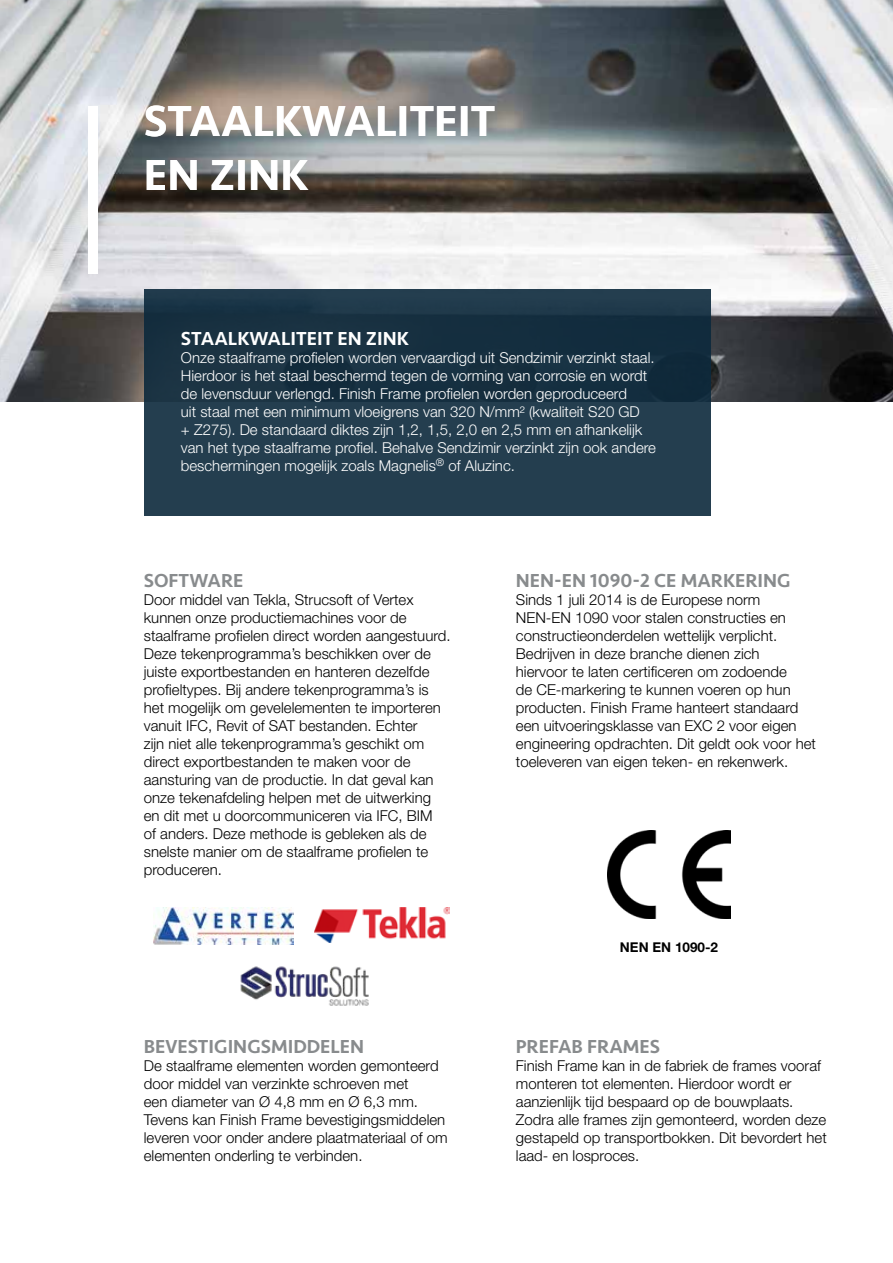
<style>
.page{position:relative;width:893px;height:1263px;background:#fff}
.page>*{position:absolute;margin:0;border:0;box-sizing:border-box;transform-origin:0 0}
.t1{font:500 45px/54px "Seravek";color:#fff}
.t2{font:500 19.5px "Seravek";color:#888b8d}
.t3{font:500 19.5px "Seravek";color:#fff}
.t4{font:300 15px/18px "Helvetica Neue LT Std";color:#000}
.t5{font:300 15px/18px "Helvetica Neue LT Std";color:#fff}
.t6{font:700 13.5px "Helvetica Neue LT Std";color:#000}
</style>
<div class="page">
<img style="left:0;top:0;width:893px;height:402px">
<div style="left:144px;top:289px;width:566px;height:227px;background:linear-gradient(to right,#203949,#1d3748)"></div>
<div style="left:88px;top:106px;width:9px;height:168px;background:#fff"></div>
<img style="left:240px;top:966px;width:129px;height:40px">
<img style="left:153px;top:908px;width:140px;height:36px">
<img style="left:315px;top:908px;width:135px;height:35px">
<img style="left:607px;top:831px;width:123px;height:88px">
<h1 class="t1" style="left:144px;top:95px;width:353px">STAALKWALITEIT<br>EN ZINK</h1>
<h2 class="t3" style="left:181px;top:326px;width:229px">STAALKWALITEIT EN ZINK</h2>
<p class="t5" style="left:181px;top:348px;width:477px">Onze staalframe profielen worden vervaardigd uit Sendzimir verzinkt staal.<br>Hierdoor is het staal beschermd tegen de vorming van corrosie en wordt de levensduur verlengd. Finish Frame profielen worden geproduceerd<br>uit staal met een minimum vloeigrens van 320 N/mm² (kwaliteit S20 GD<br>+ Z275). De standaard diktes zijn 1,2, 1,5, 2,0 en 2,5 mm en afhankelijk van het type staalframe profiel. Behalve Sendzimir verzinkt zijn ook andere beschermingen mogelijk zoals Magnelis<sup>®</sup> of Aluzinc.</p>
<h2 class="t2" style="left:144px;top:568px;width:101px">SOFTWARE</h2>
<p class="t4" style="left:144px;top:590px;width:308px">Door middel van Tekla, Strucsoft of Vertex kunnen onze productiemachines voor de staalframe profielen direct worden aangestuurd.<br>Deze tekenprogramma’s beschikken over de juiste exportbestanden en hanteren dezelfde profieltypes. Bij andere tekenprogramma’s is het mogelijk om gevelelementen te importeren vanuit IFC, Revit of SAT bestanden. Echter<br>zijn niet alle tekenprogramma’s geschikt om direct exportbestanden te maken voor de aansturing van de productie. In dat geval kan onze tekenafdeling helpen met de uitwerking en dit met u doorcommuniceren via IFC, BIM<br>of anders. Deze methode is gebleken als de snelste manier om de staalframe profielen te produceren.</p>
<h2 class="t2" style="left:144px;top:1034px;width:222px">BEVESTIGINGSMIDDELEN</h2>
<p class="t4" style="left:144px;top:1056px;width:305px">De staalframe elementen worden gemonteerd door middel van verzinkte schroeven met<br>een diameter van Ø 4,8 mm en Ø 6,3 mm.<br>Tevens kan Finish Frame bevestigingsmiddelen leveren voor onder andere plaatmateriaal of om elementen onderling te verbinden.</p>
<h2 class="t2" style="left:516px;top:568px;width:276px">NEN-EN 1090-2 CE MARKERING</h2>
<p class="t4" style="left:516px;top:590px;width:302px">Sinds 1 juli 2014 is de Europese norm NEN-EN 1090 voor stalen constructies en constructieonderdelen wettelijk verplicht.<br>Bedrijven in deze branche dienen zich<br>hiervoor te laten certificeren om zodoende<br>de CE-markering te kunnen voeren op hun producten. Finish Frame hanteert standaard een uitvoeringsklasse van EXC 2 voor eigen engineering opdrachten. Dit geldt ook voor het toeleveren van eigen teken- en rekenwerk.</p>
<p class="t6" style="left:620px;top:939px;width:100px">NEN EN 1090-2</p>
<h2 class="t2" style="left:516px;top:1034px;width:146px">PREFAB FRAMES</h2>
<p class="t4" style="left:516px;top:1056px;width:312px">Finish Frame kan in de fabriek de frames vooraf monteren tot elementen. Hierdoor wordt er aanzienlijk tijd bespaard op de bouwplaats.<br>Zodra alle frames zijn gemonteerd, worden deze gestapeld op transportbokken. Dit bevordert het laad- en losproces.</p>
</div>
